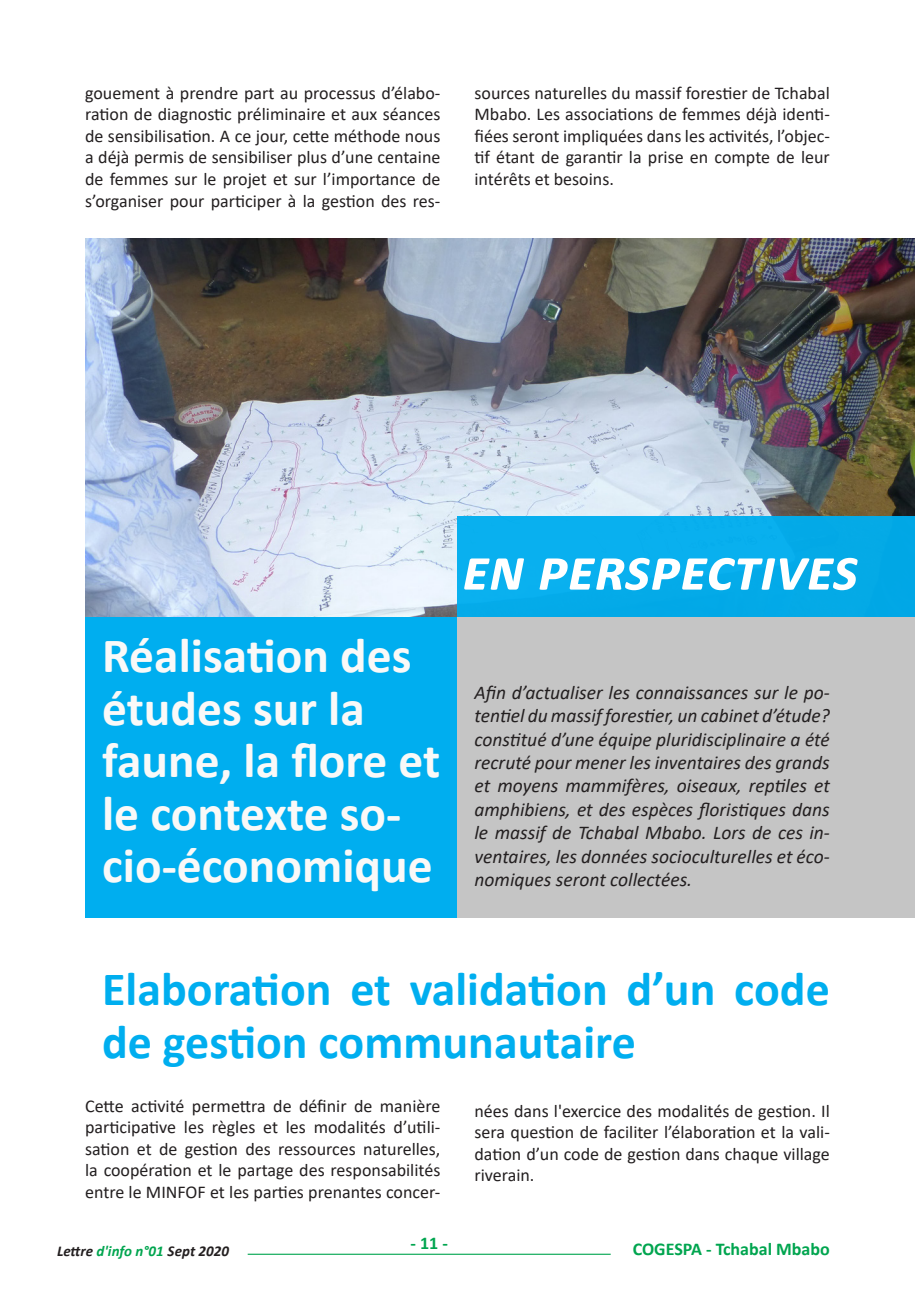
<style>
.page{position:relative;width:915px;height:1297px;background:#fff}
.page>*{position:absolute;margin:0;border:0;box-sizing:border-box;transform-origin:0 0}
.titre_rubrique{font:italic 700 60px "Calibri";color:#fff}
.titre_orange_suite_3{font:700 49.5px/52.5px "Calibri";color:#f9f9f8}
.titre_orange_suite_3-2{font:700 48px/52.5px "Calibri";color:#00aeef}
.parragraphe{font:italic 19.5px/23.4px "Calibri";color:#231f20;text-align:justify}
.parragraphe-2{font:18px/21.6px "Calibri";color:#231f20;text-align:justify}
.t1{font:700 18px "Calibri";color:#00a54f}
.t2{font:italic 700 15px "Calibri";color:#231f20}
.s1{color:#00a54f}
</style>
<div class="page">
<hr style="left:247px;top:1254px;width:363px;height:1px;background:#00a54f">
<div style="left:85px;top:616px;width:372px;height:302px;background:#00aeef"></div>
<div style="left:457px;top:607px;width:457px;height:311px;background:#c5c5c5"></div>
<img style="left:85px;top:239px;width:829px;height:378px">
<div style="left:457px;top:517px;width:457px;height:100px;background:#00aeef"></div>
<p class="parragraphe-2" style="left:85px;top:81px;width:357px">gouement à prendre part au processus d’élabo&shy;ration de diagnostic préliminaire et aux séances de sensibilisation. A ce jour, cette méthode nous a déjà permis de sensibiliser plus d’une centaine de femmes sur le projet et sur l’importance de s’organiser pour participer à la gestion des res-</p>
<p class="parragraphe-2" style="left:474px;top:81px;width:357px">sources naturelles du massif forestier de Tchabal Mbabo. Les associations de femmes déjà identi&shy;fiées seront impliquées dans les activités, l’objec&shy;tif étant de garantir la prise en compte de leur intérêts et besoins.</p>
<p class="titre_orange_suite_3" style="left:102px;top:629px;width:340px">Réalisation des études sur la faune, la flore et le contexte so&shy;cio-économique</p>
<p class="titre_rubrique" style="left:462px;top:527px;width:397px">En perspectives</p>
<p class="parragraphe" style="left:474px;top:680px;width:357px">Afin d’actualiser les connaissances sur le po&shy;tentiel du massif forestier, un cabinet d’étude? constitué d’une équipe pluridisciplinaire a été recruté pour mener les inventaires des grands et moyens mammifères, oiseaux, reptiles et amphibiens, et des espèces floristiques dans le massif de Tchabal Mbabo. Lors de ces in&shy;ventaires, les données socioculturelles et éco&shy;nomiques seront collectées.</p>
<p class="titre_orange_suite_3-2" style="left:102px;top:962px;width:729px">Elaboration et validation d’un code de gestion communautaire</p>
<p class="parragraphe-2" style="left:85px;top:1094px;width:357px">Cette activité permettra de définir de manière participative les règles et les modalités d’utili&shy;sation et de gestion des ressources naturelles, la coopération et le partage des responsabilités entre le MINFOF et les parties prenantes concer-</p>
<p class="parragraphe-2" style="left:474px;top:1099px;width:357px">nées dans l'exercice des modalités de gestion. Il sera question de faciliter l’élaboration et la vali&shy;dation d’un code de gestion dans chaque village riverain.</p>
<p class="t2" style="left:57px;top:1240px;width:173px">Lettre <span class="s1">d'info n°01</span> Sept 2020</p>
<p class="t1" style="left:410px;top:1230px;width:39px">- 11 -</p>
<p class="t1" style="left:632px;top:1237px;width:199px">COGESPA - Tchabal Mbabo</p>
</div>
